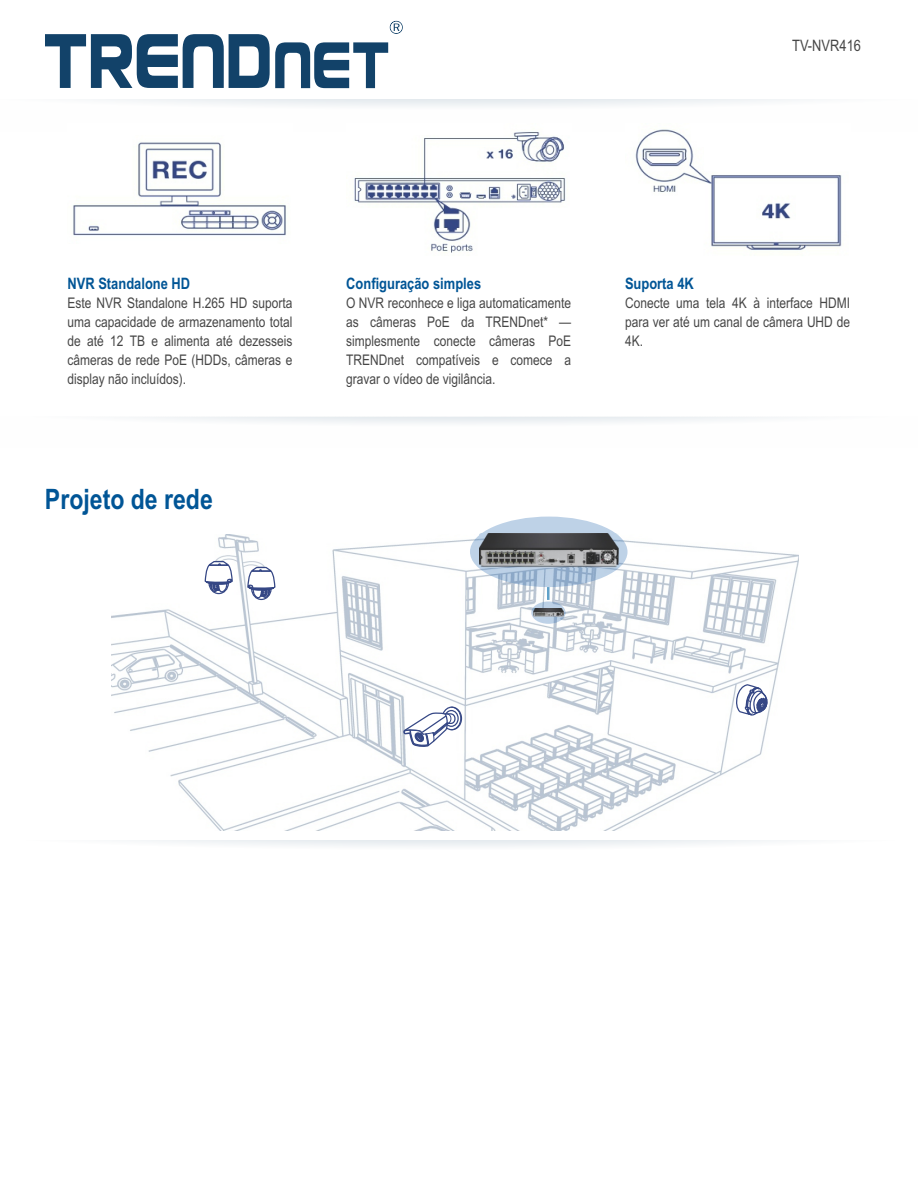
<style>
.page{position:relative;width:918px;height:1188px;background:#fff}
.page>*{position:absolute;margin:0;border:0;box-sizing:border-box;transform-origin:0 0}
.t1{font:700 28.2px "Arial Narrow";color:#005596}
.t2{font:700 15.75px "Arial Narrow";color:#005596}
.t3{font:15.75px "Arial Narrow";color:#464646}
.t4{font:14.7px/19px "Arial Narrow";color:#464646;text-align:justify}
</style>
<div class="page">
<svg style="left:105px;top:99px;width:695px;height:7px"></svg>
<img style="left:73px;top:142px;width:213px;height:94px">
<img style="left:354px;top:132px;width:212px;height:121px">
<img style="left:635px;top:129px;width:207px;height:121px">
<svg style="left:143px;top:417px;width:635px;height:7px"></svg>
<img style="left:111px;top:534px;width:688px;height:297px">
<div style="left:531px;top:601px;width:35px;height:23px;background:#286ab2;border-radius:50%;opacity:.3"></div>
<svg style="left:547px;top:587px;width:3px;height:13px"></svg>
<svg style="left:204px;top:560px;width:30px;height:36px"></svg>
<svg style="left:247px;top:566px;width:29px;height:35px"></svg>
<svg style="left:403px;top:706px;width:60px;height:42px"></svg>
<svg style="left:733px;top:683px;width:38px;height:35px"></svg>
<div style="left:470px;top:516px;width:158px;height:71px;background:#286ab2;border-radius:50%;opacity:.3"></div>
<img style="left:534px;top:609px;width:30px;height:7px">
<img style="left:480px;top:533px;width:139px;height:34px">
<svg style="left:140px;top:840px;width:641px;height:7px"></svg>
<svg style="left:45px;top:21px;width:358px;height:67px"></svg>
<p class="t3" style="left:792px;top:39px;width:70px">TV-NVR416</p>
<p class="t2" style="left:68px;top:278px;width:124px">NVR Standalone HD</p>
<p class="t4" style="left:68px;top:295px;width:226px">Este NVR Standalone H.265 HD suporta uma capacidade de armazenamento total de até 12 TB e alimenta até dezesseis câmeras de rede PoE (HDDs, câmeras e display não incluídos).</p>
<h1 class="t1" style="left:45px;top:489px;width:169px">Projeto de rede</h1>
<p class="t2" style="left:346px;top:278px;width:136px">Configuração simples</p>
<p class="t4" style="left:346px;top:295px;width:227px">O NVR reconhece e liga automaticamente as câmeras PoE da TRENDnet* — simplesmente conecte câmeras PoE TRENDnet compatíveis e comece a gravar o vídeo de vigilância.</p>
<p class="t2" style="left:625px;top:278px;width:70px">Suporta 4K</p>
<p class="t4" style="left:625px;top:295px;width:227px">Conecte uma tela 4K à interface HDMI para ver até um canal de câmera UHD de 4K.</p>
</div>
